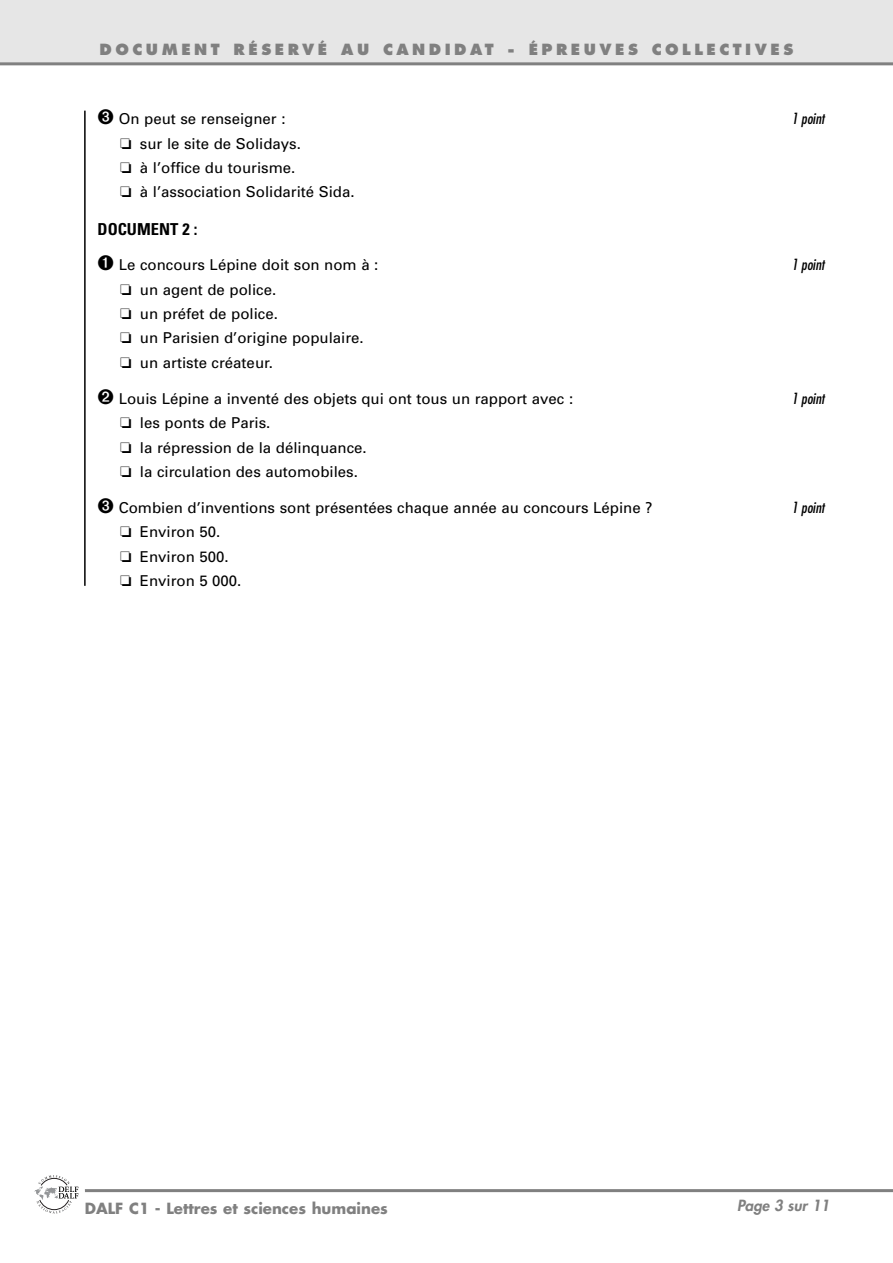
<style>
.page{position:relative;width:893px;height:1263px;background:#fff}
.page>*{position:absolute;margin:0;border:0;box-sizing:border-box;transform-origin:0 0}
.t1{font:700 condensed 16.5px "Univers";color:#000}
.t2{font:15px/24.5px "Univers";color:#000}
.t3{font:800 15px "Futura";letter-spacing:.235em;color:#808080}
.t4{font:700 15px "Futura";color:#808080}
.t5{font:italic condensed 15px "Futura";color:#000}
.t6{font:italic 800 15px "Futura";color:#808080}
</style>
<div class="page">
<div style="left:0;top:0;width:892px;height:64px;background:#e6e6e6"></div>
<hr style="left:85px;top:1189px;width:807px;height:3px;background:#808080">
<hr style="left:0;top:62px;width:892px;height:3px;background:#808080">
<svg style="left:34px;top:1175px;width:45px;height:39px"></svg>
<hr style="left:84px;top:111px;width:2px;height:475px;background:#000">
<p class="t3" style="left:100px;top:43px;width:695px">DOCUMENT RÉSERVÉ AU CANDIDAT - ÉPREUVES COLLECTIVES</p>
<p class="t2" style="left:98px;top:108px;width:189px">➌ On peut se renseigner :</p>
<p class="t5" style="left:791px;top:112px;width:34px">1 point</p>
<p class="t2" style="left:120px;top:132px;width:236px">❏ sur le site de Solidays.<br>❏ à l’office du tourisme.<br>❏ à l’association Solidarité Sida.</p>
<p class="t1" style="left:98px;top:223px;width:101px">DOCUMENT 2 :</p>
<p class="t2" style="left:98px;top:254px;width:282px">➊ Le concours Lépine doit son nom à :</p>
<p class="t5" style="left:791px;top:258px;width:34px">1 point</p>
<p class="t2" style="left:120px;top:278px;width:245px">❏ un agent de police.<br>❏ un préfet de police.<br>❏ un Parisien d’origine populaire. ❏ un artiste créateur.</p>
<p class="t2" style="left:98px;top:388px;width:477px">➋ Louis Lépine a inventé des objets qui ont tous un rapport avec :</p>
<p class="t5" style="left:791px;top:391px;width:34px">1 point</p>
<p class="t2" style="left:120px;top:412px;width:248px">❏ les ponts de Paris.<br>❏ la répression de la délinquance. ❏ la circulation des automobiles.</p>
<p class="t2" style="left:98px;top:497px;width:556px">➌ Combien d’inventions sont présentées chaque année au concours Lépine ?</p>
<p class="t5" style="left:791px;top:500px;width:34px">1 point</p>
<p class="t2" style="left:120px;top:521px;width:123px">❏ Environ 50.<br>❏ Environ 500. ❏ Environ 5 000.</p>
<p class="t4" style="left:85px;top:1201px;width:304px">DALF C1 - Lettres et sciences humaines</p>
<p class="t6" style="left:737px;top:1198px;width:94px">Page 3 sur 11</p>
</div>
